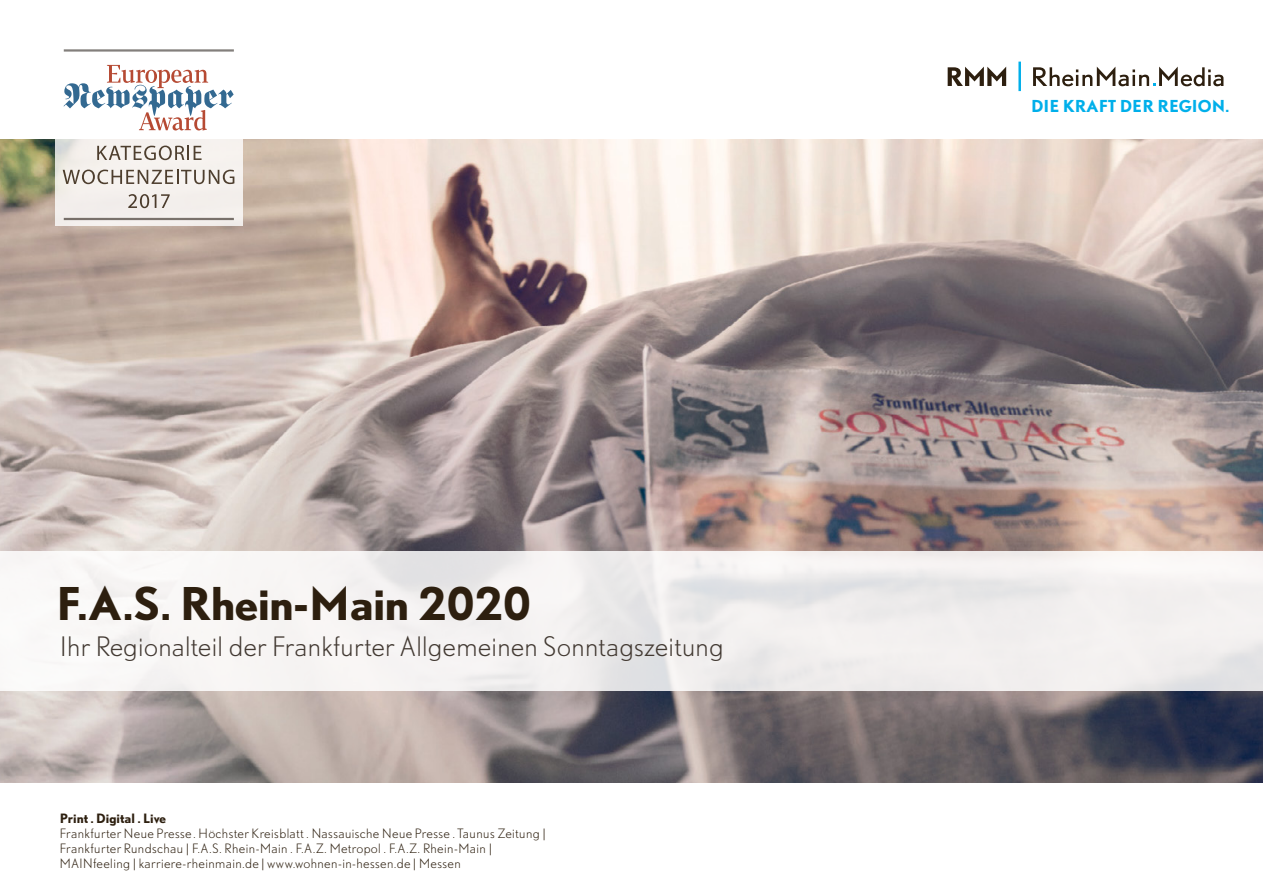
<style>
.page{position:relative;width:1263px;height:893px;background:#fff}
.page>*{position:absolute;margin:0;border:0;box-sizing:border-box;transform-origin:0 0}
.t1{font:700 42px "DTL Nobel T";letter-spacing:-.025em;color:#2d1f0f}
.t2{font:300 24.9px "DTL Nobel T";letter-spacing:-.02em;color:#423932}
.t3{font:700 15.45px "DTL Nobel T";letter-spacing:-.02em;color:#00afea}
.t4{font:300 12px/15px "DTL Nobel T";letter-spacing:.005em;color:#2d1f0f}
.t5{font:700 12px "DTL Nobel T";color:#2d1f0f}
</style>
<div class="page">
<svg style="left:948px;top:67px;width:58px;height:19px"></svg>
<svg style="left:1033px;top:67px;width:190px;height:19px"></svg>
<hr style="left:1018px;top:62px;width:3px;height:29px;background:#00afea">
<img style="left:0;top:139px;width:1263px;height:644px">
<svg style="left:0;top:552px;width:1263px;height:139px;fill:#f4f1f0"></svg>
<svg style="left:55px;top:49px;width:187px;height:177px;fill:#f5f1ee"></svg>
<svg style="left:64px;top:65px;width:170px;height:65px"></svg>
<hr style="left:64px;top:49px;width:170px;height:3px;background:#65605c">
<hr style="left:64px;top:218px;width:170px;height:2px;background:#65605c">
<svg style="left:97px;top:146px;width:105px;height:14px"></svg>
<svg style="left:63px;top:170px;width:171px;height:14px"></svg>
<svg style="left:128px;top:194px;width:42px;height:14px"></svg>
<h1 class="t1" style="left:55px;top:575px;width:478px">F.A.S. Rhein-Main 2020</h1>
<h2 class="t2" style="left:60px;top:630px;width:666px">Ihr Regionalteil der Frankfurter Allgemeinen Sonntagszeitung</h2>
<p class="t5" style="left:60px;top:810px;width:108px">Print . Digital . Live</p>
<p class="t4" style="left:60px;top:826px;width:488px">Frankfurter Neue Presse. Höchster Kreisblatt . Nassauische Neue Presse . Taunus Zeitung |<br>Frankfurter Rundschau | F.A.S. Rhein-Main . F.A.Z. Metropol . F.A.Z. Rhein-Main |<br>MAINfeeling | karriere-rheinmain.de | www.wohnen-in-hessen.de | Messen</p>
<p class="t3" style="left:1031px;top:95px;width:200px">DIE KRAFT DER REGION.</p>
</div>
